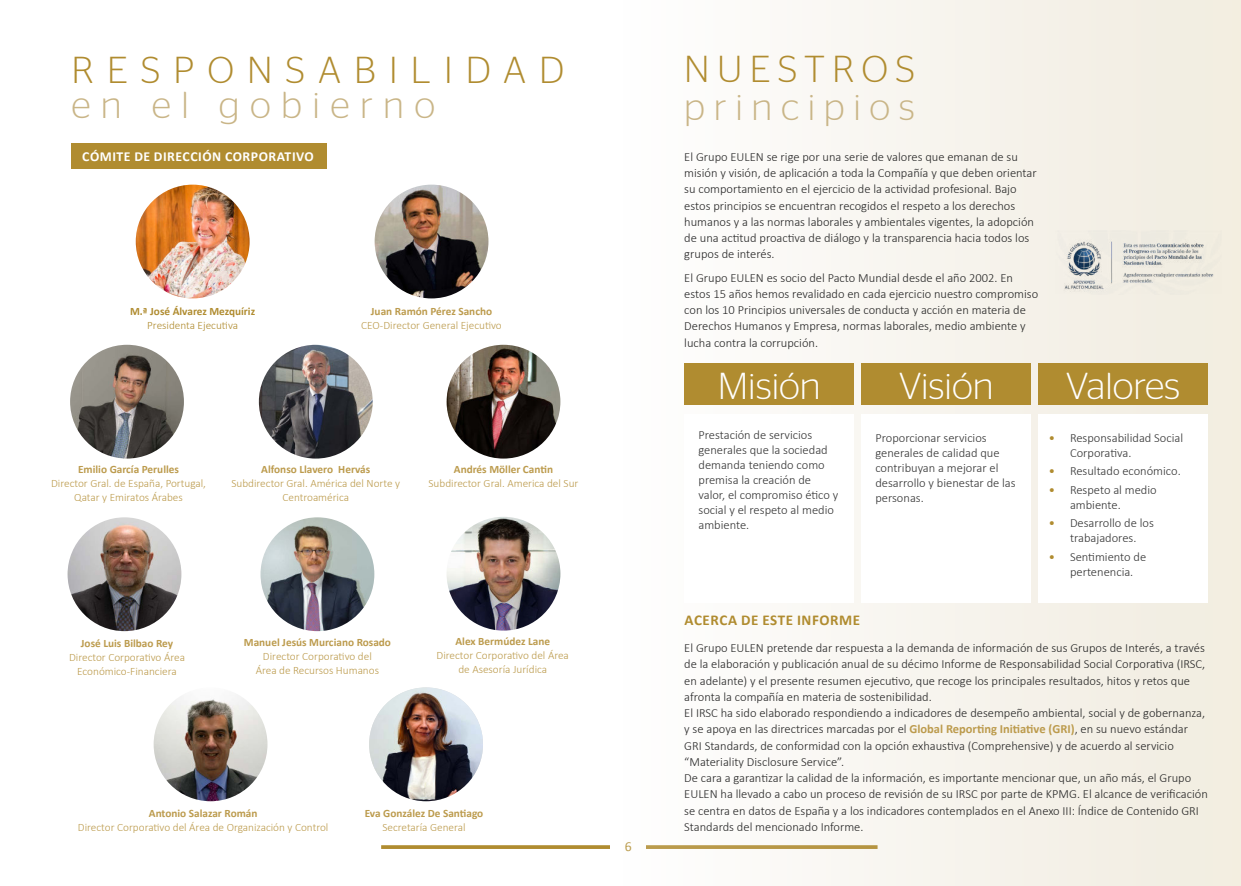
<style>
.page{position:relative;width:1241px;height:886px;background:#fff}
.page>*{position:absolute;margin:0;border:0;box-sizing:border-box;transform-origin:0 0}
.t1{font:300 37.5px "Stag Sans";color:#fff}
.t2{font:300 37.5px "Stag Sans";letter-spacing:.35em;color:#b08c30}
.t3{font:300 37.5px "Stag Sans";letter-spacing:.28em;color:#c9b587}
.t4{font:300 37.5px "Stag Sans";letter-spacing:.23em;color:#c9b587}
.t5{font:300 37.5px "Stag Sans";letter-spacing:.195em;color:#b08c30}
.t6{font:700 15px "Calibri";letter-spacing:.04em;color:#b08c30}
.t7{font:700 13.75px "Calibri";letter-spacing:.04em;color:#fff}
.t8{font:13.75px "Calibri";color:#b08c30}
.t9{font:300 12.5px/16.2px "Calibri";color:#262626}
.t10{font:300 12.5px/15px "Calibri";color:#333}
.t11{font:300 11.25px/13.8px "Calibri";color:#bc9b4d;text-align:center}
.t12{font:700 11.25px "Calibri";color:#bc9b4d}
.t13{font:700 11.25px "Calibri";color:#b08c30}
.t14{font:300 11.25px "Calibri";color:#b08c30}
.s1{font-weight:400;color:#b08c30}
.s2{font-weight:700;color:#bc9b4d}
</style>
<div class="page">
<svg style="left:381px;top:845px;width:229px;height:4px"></svg>
<div style="left:620px;top:0;width:620px;height:886px;background:linear-gradient(to right,#fefdfd,#f1ecdf)"></div>
<div style="left:684px;top:363px;width:170px;height:41px;background:#b08c30"></div>
<div style="left:861px;top:363px;width:169px;height:41px;background:#b08c30"></div>
<div style="left:1037px;top:363px;width:170px;height:41px;background:#b08c30"></div>
<div style="left:684px;top:415px;width:170px;height:188px;background:#fff"></div>
<div style="left:861px;top:415px;width:169px;height:188px;background:#fff"></div>
<div style="left:1037px;top:415px;width:170px;height:188px;background:#fff"></div>
<img style="left:1055px;top:230px;width:165px;height:64px">
<img style="left:374px;top:185px;width:114px;height:113px;border-radius:57px">
<img style="left:136px;top:185px;width:113px;height:113px;border-radius:57px">
<img style="left:70px;top:345px;width:114px;height:113px;border-radius:57px">
<img style="left:446px;top:345px;width:114px;height:113px;border-radius:57px">
<img style="left:259px;top:345px;width:113px;height:113px;border-radius:57px">
<img style="left:68px;top:517px;width:113px;height:114px;border-radius:57px">
<img style="left:154px;top:687px;width:113px;height:114px;border-radius:57px">
<img style="left:369px;top:687px;width:114px;height:114px;border-radius:57px">
<img style="left:260px;top:517px;width:114px;height:114px;border-radius:57px">
<img style="left:446px;top:517px;width:114px;height:113px;border-radius:57px">
<div style="left:71px;top:143px;width:255px;height:26px;background:#b08c30"></div>
<h1 class="t2" style="left:71px;top:52px;width:494px">RESPONSABILIDAD</h1>
<h1 class="t3" style="left:71px;top:87px;width:365px">en el gobierno</h1>
<p class="t7" style="left:82px;top:147px;width:233px">CÓMITE DE DIRECCIÓN CORPORATIVO</p>
<p class="t13" style="left:130px;top:304px;width:126px">M.ª José Álvarez Mezquíriz</p>
<p class="t14" style="left:147px;top:318px;width:92px">Presidenta Ejecutiva</p>
<p class="t12" style="left:371px;top:304px;width:123px">Juan Ramón Pérez Sancho</p>
<p class="t11" style="left:361px;top:318px;width:142px">CEO-Director General Ejecutivo</p>
<p class="t12" style="left:78px;top:462px;width:102px">Emilio García Perulles</p>
<p class="t11" style="left:51px;top:476px;width:156px">Director Gral. de España, Portugal,<br>Qatar y Emiratos Árabes</p>
<p class="t12" style="left:261px;top:462px;width:110px">Alfonso Llavero Hervás</p>
<p class="t11" style="left:231px;top:476px;width:170px">Subdirector Gral. América del Norte y<br>Centroamérica</p>
<p class="t12" style="left:454px;top:462px;width:101px">Andrés Möller Cantin</p>
<p class="t11" style="left:428px;top:476px;width:151px">Subdirector Gral. America del Sur</p>
<p class="t12" style="left:81px;top:636px;width:94px">José Luis Bilbao Rey</p>
<p class="t11" style="left:69px;top:650px;width:117px">Director Corporativo Área<br>Económico-Financiera</p>
<p class="t12" style="left:244px;top:635px;width:149px">Manuel Jesús Murciano Rosado</p>
<p class="t11" style="left:256px;top:649px;width:125px">Director Corporativo del<br>Área de Recursos Humanos</p>
<p class="t12" style="left:455px;top:634px;width:96px">Alex Bermúdez Lane</p>
<p class="t11" style="left:436px;top:648px;width:134px">Director Corporativo del Área de Asesoría Jurídica</p>
<p class="t12" style="left:149px;top:806px;width:110px">Antonio Salazar Román</p>
<p class="t11" style="left:78px;top:820px;width:252px">Director Corporativo del Área de Organización y Control</p>
<p class="t12" style="left:365px;top:806px;width:120px">Eva González De Santiago</p>
<p class="t11" style="left:382px;top:820px;width:85px">Secretaría General</p>
<p class="t8" style="left:624px;top:842px;width:8px">6</p>
<h1 class="t5" style="left:684px;top:50px;width:232px">NUESTROS</h1>
<h1 class="t4" style="left:684px;top:89px;width:232px">principios</h1>
<p class="t9" style="left:684px;top:149px;width:354px">El Grupo EULEN se rige por una serie de valores que emanan de su misión y visión, de aplicación a toda la Compañía y que deben orientar su comportamiento en el ejercicio de la actividad profesional. Bajo estos principios se encuentran recogidos el respeto a los derechos humanos y a las normas laborales y ambientales vigentes, la adopción de una actitud proactiva de diálogo y la transparencia hacia todos los grupos de interés.</p>
<p class="t9" style="left:684px;top:270px;width:355px">El Grupo EULEN es socio del Pacto Mundial desde el año 2002. En estos 15 años hemos revalidado en cada ejercicio nuestro compromiso con los 10 Principios universales de conducta y acción en materia de Derechos Humanos y Empresa, normas laborales, medio ambiente y lucha contra la corrupción.</p>
<h1 class="t1" style="left:717px;top:368px;width:104px">Misión</h1>
<h1 class="t1" style="left:898px;top:368px;width:96px">Visión</h1>
<h1 class="t1" style="left:1065px;top:368px;width:116px">Valores</h1>
<p class="t10" style="left:698px;top:427px;width:141px">Prestación de servicios generales que la sociedad demanda teniendo como premisa la creación de valor, el compromiso ético y social y el respeto al medio ambiente.</p>
<p class="t10" style="left:875px;top:430px;width:142px">Proporcionar servicios generales de calidad que contribuyan a mejorar el desarrollo y bienestar de las personas.</p>
<p class="t10" style="left:1069px;top:430px;width:115px;text-indent:-21px"><span class="s1">•</span> Responsabilidad Social<br>Corporativa.</p>
<p class="t10" style="left:1048px;top:464px;width:133px"><span class="s1">•</span> Resultado económico.</p>
<p class="t10" style="left:1069px;top:482px;width:88px;text-indent:-21px"><span class="s1">•</span> Respeto al medio ambiente.</p>
<p class="t10" style="left:1048px;top:516px;width:107px;text-align:center"><span class="s1">•</span> Desarrollo de los trabajadores.</p>
<p class="t10" style="left:1069px;top:549px;width:78px;text-indent:-21px"><span class="s1">•</span> Sentimiento de pertenencia.</p>
<p class="t6" style="left:684px;top:611px;width:177px">ACERCA DE ESTE INFORME</p>
<p class="t9" style="left:684px;top:640px;width:525px">El Grupo EULEN pretende dar respuesta a la demanda de información de sus Grupos de Interés, a través de la elaboración y publicación anual de su décimo Informe de Responsabilidad Social Corporativa (IRSC, en adelante) y el presente resumen ejecutivo, que recoge los principales resultados, hitos y retos que afronta la compañía en materia de sostenibilidad.<br>El IRSC ha sido elaborado respondiendo a indicadores de desempeño ambiental, social y de gobernanza, y se apoya en las directrices marcadas por el <span class="s2">Global Reporting Initiative (GRI)</span>, en su nuevo estándar GRI Standards, de conformidad con la opción exhaustiva (Comprehensive) y de acuerdo al servicio “Materiality Disclosure Service”.<br>De cara a garantizar la calidad de la información, es importante mencionar que, un año más, el Grupo EULEN ha llevado a cabo un proceso de revisión de su IRSC por parte de KPMG. El alcance de verificación se centra en datos de España y a los indicadores contemplados en el Anexo III: Índice de Contenido GRI Standards del mencionado Informe.</p>
</div>
